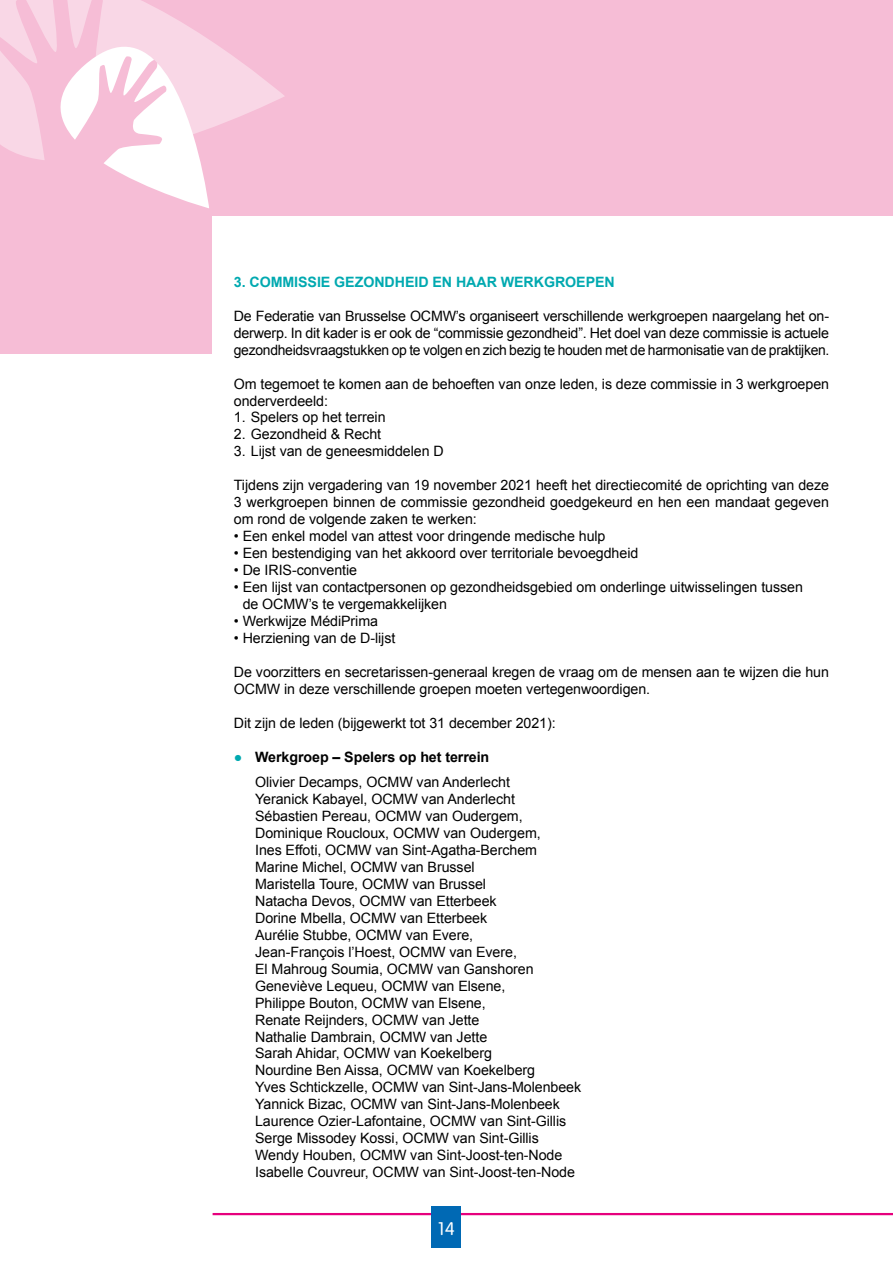
<style>
.page{position:relative;width:893px;height:1263px;background:#fff}
.page>*{position:absolute;margin:0;border:0;box-sizing:border-box;transform-origin:0 0}
.t1{font:300 18px "VAG Rounded";color:#fff}
.t2{font:14.25px/17px "Arial";letter-spacing:-.005em;color:#000}
.t3{font:700 14.25px "Arial";letter-spacing:-.005em;color:#00a9b0}
.s1{font-weight:700;color:#00a9b0}
.s2{font-weight:700}
</style>
<div class="page">
<div style="left:0;top:0;width:893px;height:354px;background:#f6bdd6"></div>
<div style="left:213px;top:216px;width:680px;height:1047px;background:#fff"></div>
<svg style="left:104px;top:160px;width:105px;height:48px"></svg>
<svg style="left:0;top:0;width:285px;height:160px"></svg>
<hr style="left:213px;top:1213px;width:680px;height:2px;background:#e6007d">
<div style="left:432px;top:1205px;width:29px;height:42px;background:#0069b4"></div>
<p class="t3" style="left:234px;top:272px;width:383px">3. COMMISSIE GEZONDHEID EN HAAR WERKGROEPEN</p>
<p class="t2" style="left:234px;top:307px;width:597px;text-align:justify">De Federatie van Brusselse OCMW’s organiseert verschillende werkgroepen naargelang het on&shy;derwerp. In dit kader is er ook de “commissie gezondheid”. Het doel van deze commissie is actuele gezondheidsvraagstukken op te volgen en zich bezig te houden met de harmonisatie van de praktijken.</p>
<p class="t2" style="left:234px;top:375px;width:597px">Om tegemoet te komen aan de behoeften van onze leden, is deze commissie in 3 werkgroepen onderverdeeld:</p>
<p class="t2" style="left:234px;top:409px;width:153px">1. Spelers op het terrein</p>
<p class="t2" style="left:234px;top:426px;width:149px">2. Gezondheid &amp; Recht</p>
<p class="t2" style="left:234px;top:443px;width:211px">3. Lijst van de geneesmiddelen D</p>
<p class="t2" style="left:234px;top:477px;width:597px;text-align:justify">Tijdens zijn vergadering van 19 november 2021 heeft het directiecomité de oprichting van deze 3 werkgroepen binnen de commissie gezondheid goedgekeurd en hen een mandaat gegeven om rond de volgende zaken te werken:</p>
<p class="t2" style="left:234px;top:528px;width:373px">• Een enkel model van attest voor dringende medische hulp</p>
<p class="t2" style="left:234px;top:545px;width:406px">• Een bestendiging van het akkoord over territoriale bevoegdheid</p>
<p class="t2" style="left:234px;top:562px;width:125px">• De IRIS-conventie</p>
<p class="t2" style="left:243px;top:579px;width:562px;text-indent:-9px">• Een lijst van contactpersonen op gezondheidsgebied om onderlinge uitwisselingen tussen de OCMW’s te vergemakkelijken</p>
<p class="t2" style="left:234px;top:613px;width:146px">• Werkwijze MédiPrima</p>
<p class="t2" style="left:234px;top:630px;width:163px">• Herziening van de D-lijst</p>
<p class="t2" style="left:234px;top:663px;width:597px">De voorzitters en secretarissen-generaal kregen de vraag om de mensen aan te wijzen die hun<br>OCMW in deze verschillende groepen moeten vertegenwoordigen.</p>
<p class="t2" style="left:234px;top:714px;width:323px">Dit zijn de leden (bijgewerkt tot 31 december 2021):</p>
<p class="t2" style="left:255px;top:744px;width:256px;line-height:25.5px;text-indent:-21px"><span class="s1">●</span> <span class="s2">Werkgroep – Spelers op het terrein<br></span>Olivier Decamps, OCMW van Anderlecht</p>
<p class="t2" style="left:255px;top:791px;width:328px">Yeranick Kabayel, OCMW van Anderlecht Sébastien Pereau, OCMW van Oudergem, Dominique Roucloux, OCMW van Oudergem,<br>Ines Effoti, OCMW van Sint-Agatha-Berchem Marine Michel, OCMW van Brussel<br>Maristella Toure, OCMW van Brussel<br>Natacha Devos, OCMW van Etterbeek<br>Dorine Mbella, OCMW van Etterbeek<br>Aurélie Stubbe, OCMW van Evere,<br>Jean-François l’Hoest, OCMW van Evere,<br>El Mahroug Soumia, OCMW van Ganshoren Geneviève Lequeu, OCMW van Elsene,<br>Philippe Bouton, OCMW van Elsene,<br>Renate Reijnders, OCMW van Jette<br>Nathalie Dambrain, OCMW van Jette<br>Sarah Ahidar, OCMW van Koekelberg<br>Nourdine Ben Aissa, OCMW van Koekelberg<br>Yves Schtickzelle, OCMW van Sint-Jans-Molenbeek Yannick Bizac, OCMW van Sint-Jans-Molenbeek Laurence Ozier-Lafontaine, OCMW van Sint-Gillis Serge Missodey Kossi, OCMW van Sint-Gillis Wendy Houben, OCMW van Sint-Joost-ten-Node Isabelle Couvreur, OCMW van Sint-Joost-ten-Node</p>
<p class="t1" style="left:438px;top:1218px;width:18px">14</p>
</div>
